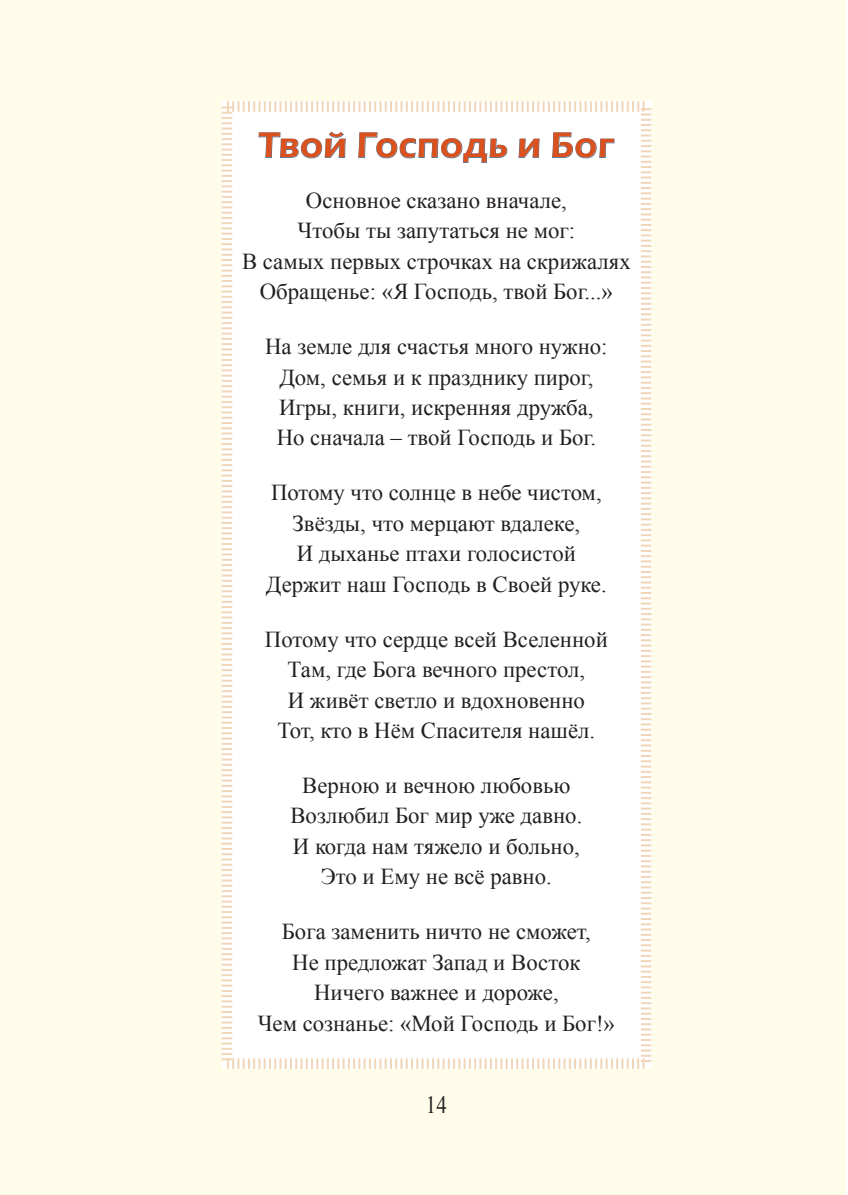
<style>
.page{position:relative;width:848px;height:1195px;background:#fff}
.page>*{position:absolute;margin:0;border:0;box-sizing:border-box;transform-origin:0 0}
.t1{font:700 35px "Eras Book C";letter-spacing:.015em;color:#da511d}
.t2{font:24.5px "Times New Roman";color:#231f20;scale:.85 1}
.t3{font:22.75px/30.4px "Times New Roman";color:#231f20;text-align:center}
</style>
<div class="page">
<div style="left:0;top:0;width:845px;height:1195px;background:#fffde9"></div>
<div style="left:221px;top:101px;width:431px;height:968px;background:#fff"></div>
<svg style="left:258px;top:131px;width:88px;height:28px;background:#dfe5eb"></svg>
<svg style="left:357px;top:122px;width:151px;height:76px;background:#f4f6f8"></svg>
<svg style="left:517px;top:138px;width:23px;height:20px"></svg>
<svg style="left:551px;top:132px;width:64px;height:62px;background:#f1f4f6"></svg>
<h1 class="t1" style="left:258px;top:126px;width:357px">Твой Господь и Бог</h1>
<p class="t3" style="left:242px;top:184px;width:390px">Основное сказано вначале,<br>Чтобы ты запутаться не мог:<br>В самых первых строчках на скрижалях<br>Обращенье: «Я Господь, твой Бог...»</p>
<p class="t3" style="left:265px;top:330px;width:344px">На земле для счастья много нужно:<br>Дом, семья и к празднику пирог,<br>Игры, книги, искренняя дружба,<br>Но сначала – твой Господь и Бог.</p>
<p class="t3" style="left:266px;top:477px;width:342px">Потому что солнце в небе чистом,<br>Звёзды, что мерцают вдалеке,<br>И дыханье птахи голосистой<br>Держит наш Господь в Своей руке.</p>
<p class="t3" style="left:265px;top:623px;width:344px">Потому что сердце всей Вселенной<br>Там, где Бога вечного престол,<br>И живёт светло и вдохновенно<br>Тот, кто в Нём Спасителя нашёл.</p>
<p class="t3" style="left:290px;top:769px;width:293px">Верною и вечною любовью<br>Возлюбил Бог мир уже давно.<br>И когда нам тяжело и больно,<br>Это и Ему не всё равно.</p>
<p class="t3" style="left:258px;top:915px;width:358px">Бога заменить ничто не сможет,<br>Не предложат Запад и Восток<br>Ничего важнее и дороже,<br>Чем сознанье: «Мой Господь и Бог!»</p>
<p class="t2" style="left:426px;top:1087px;width:26px">14</p>
</div>
